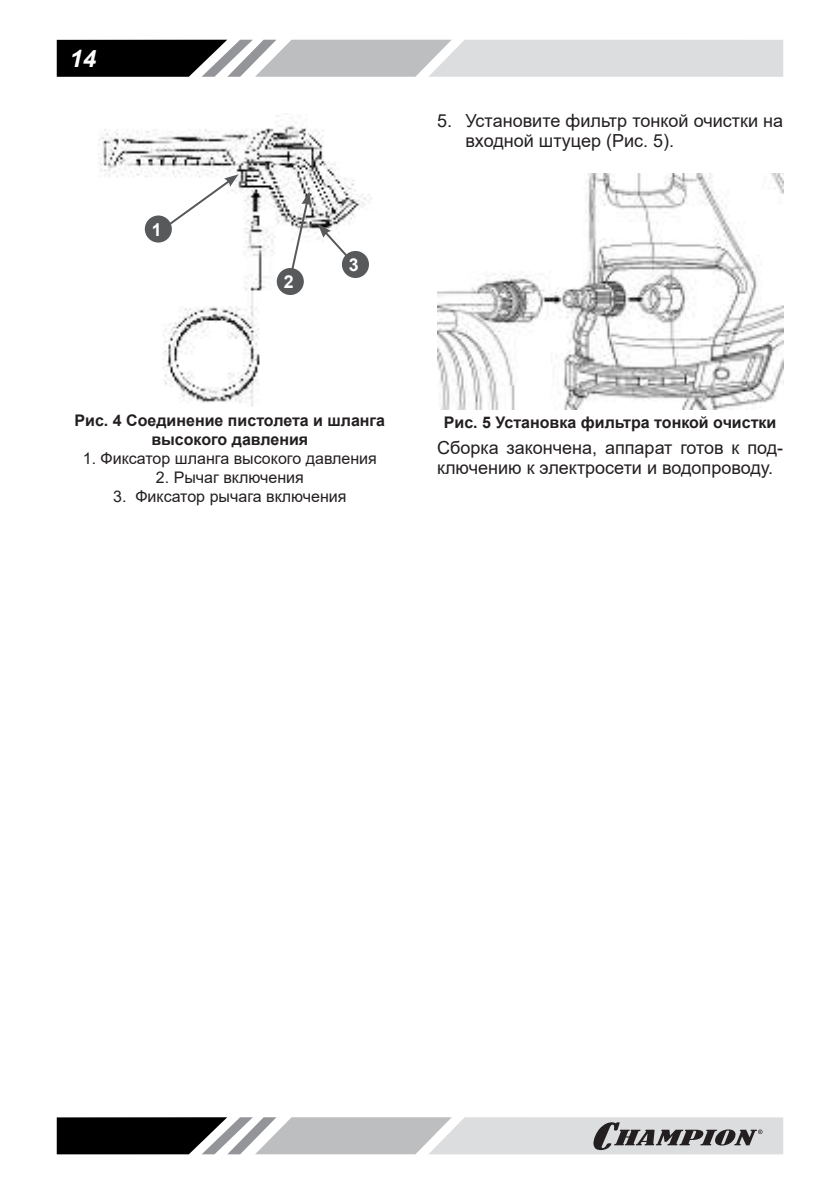
<style>
.page{position:relative;width:840px;height:1191px;background:#fff}
.page>*{position:absolute;margin:0;border:0;box-sizing:border-box;transform-origin:0 0}
.t1{font:italic 700 24px "Arial";color:#fff}
.t2{font:18px/20px "Arial";color:#231f20}
.t3{font:700 17.8px "Arial";color:#fff}
.t4{font:700 16px/19.2px "Arial";color:#231f20;text-align:center}
.t5{font:16px "Arial";color:#231f20}
</style>
<div class="page">
<svg style="left:57px;top:40px;width:725px;height:37px"></svg>
<svg style="left:57px;top:1117px;width:725px;height:37px"></svg>
<img style="left:98px;top:115px;width:274px;height:291px">
<svg style="left:153px;top:174px;width:85px;height:63px"></svg>
<svg style="left:287px;top:191px;width:24px;height:93px"></svg>
<svg style="left:318px;top:224px;width:42px;height:47px"></svg>
<div style="left:145px;top:215px;width:27px;height:27px;background:#58595b;border-radius:50%"></div>
<div style="left:276px;top:268px;width:27px;height:27px;background:#58595b;border-radius:50%"></div>
<div style="left:342px;top:251px;width:27px;height:27px;background:#58595b;border-radius:50%"></div>
<img style="left:437px;top:174px;width:345px;height:235px">
<h1 class="t1" style="left:70px;top:44px;width:28px">14</h1>
<p class="t3" style="left:152px;top:222px;width:11px">1</p>
<p class="t3" style="left:284px;top:275px;width:11px">2</p>
<p class="t3" style="left:349px;top:258px;width:11px">3</p>
<p class="t4" style="left:74px;top:410px;width:312px">Рис. 4 Соединение пистолета и шланга высокого давления</p>
<p class="t5" style="left:83px;top:447px;width:295px">1. Фиксатор шланга высокого давления</p>
<p class="t5" style="left:156px;top:466px;width:149px">2. Рычаг включения</p>
<p class="t5" style="left:113px;top:486px;width:235px">3. Фиксатор рычага включения</p>
<p class="t2" style="left:465px;top:110px;width:319px;text-indent:-28px">5. Установите фильтр тонкой очистки на входной штуцер (Рис. 5).</p>
<p class="t4" style="left:443px;top:413px;width:334px">Рис. 5 Установка фильтра тонкой очистки</p>
<p class="t2" style="left:437px;top:437px;width:347px">Сборка закончена, аппарат готов к под&shy;ключению к электросети и водопроводу.</p>
</div>
